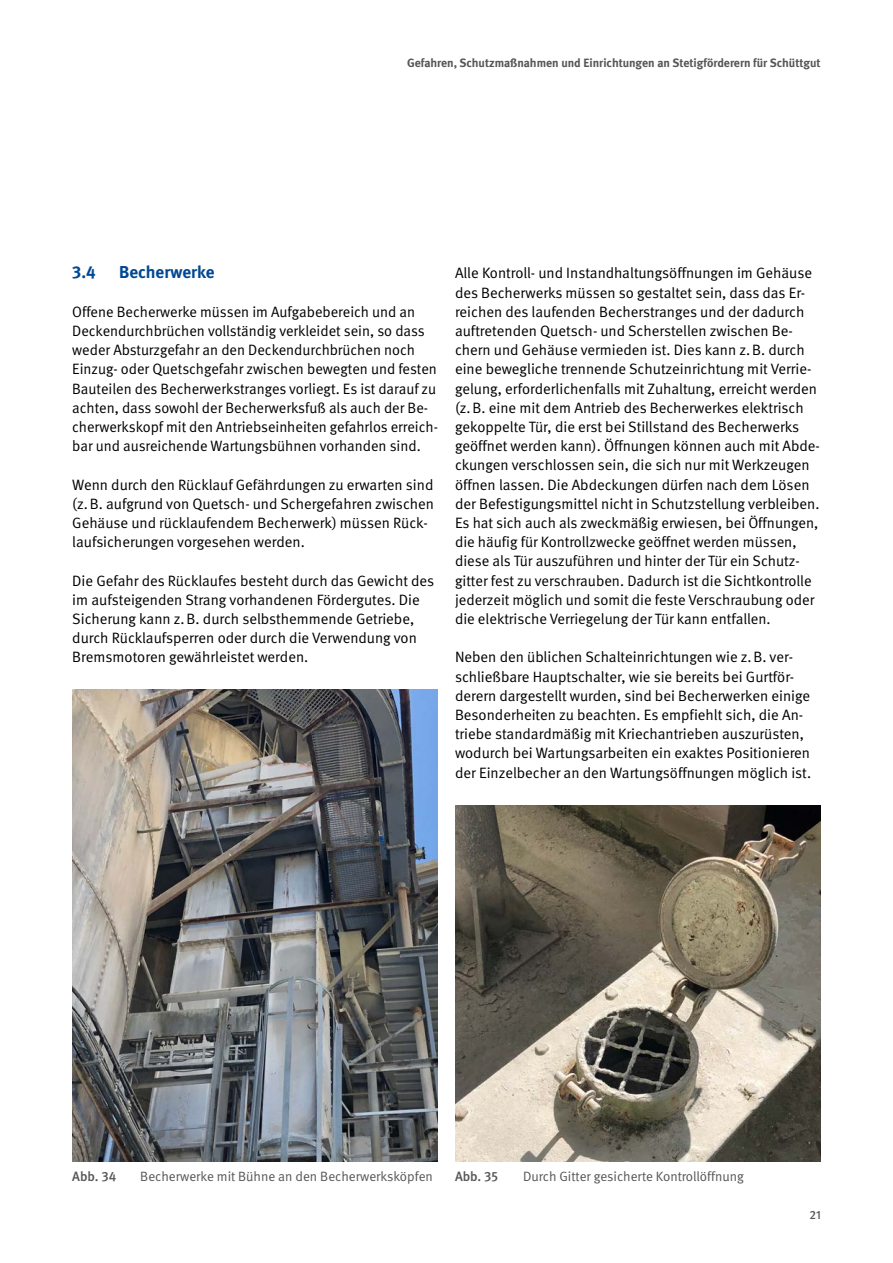
<style>
.page{position:relative;width:893px;height:1263px;background:#fff}
.page>*{position:absolute;margin:0;border:0;box-sizing:border-box;transform-origin:0 0}
.Überschriften_H2{font:700 17.25px "DGUV Meta";color:#004893}
.Fließtext_FT_Abstand_vor{font:15px/19.2px "DGUV Meta";color:#000}
.t1{font:13.5px "DGUV Meta";color:#565655}
.t2{font:500 13.5px "DGUV Meta";letter-spacing:-.005em;color:#565655}
.t3{font:700 12px "DGUV Meta";color:#565655}
.t4{font:500 12px "DGUV Meta";color:#565655}
</style>
<div class="page">
<img style="left:72px;top:690px;width:366px;height:472px">
<img style="left:455px;top:805px;width:366px;height:357px">
<p class="t3" style="left:407px;top:56px;width:415px">Gefahren, Schutzmaßnahmen und Einrichtungen an Stetigförderern für Schüttgut</p>
<h2 class="Überschriften_H2" style="left:72px;top:262px;width:25px">3.4</h2>
<h2 class="Überschriften_H2" style="left:119px;top:262px;width:97px">Becherwerke</h2>
<p class="Fließtext_FT_Abstand_vor" style="left:72px;top:302px;width:367px">Offene Becherwerke müssen im Aufgabebereich und an Deckendurchbrüchen vollständig verkleidet sein, so dass weder Absturzgefahr an den Deckendurchbrüchen noch Einzug- oder Quetschgefahr zwischen bewegten und festen Bauteilen des Becherwerkstranges vorliegt. Es ist darauf zu achten, dass sowohl der Becherwerksfuß als auch der Be&shy;cherwerkskopf mit den Antriebseinheiten gefahrlos erreich&shy;bar und ausreichende Wartungsbühnen vorhanden sind.</p>
<p class="Fließtext_FT_Abstand_vor" style="left:72px;top:475px;width:363px">Wenn durch den Rücklauf Gefährdungen zu erwarten sind (z.B. aufgrund von Quetsch- und Schergefahren zwischen Gehäuse und rücklaufendem Becherwerk) müssen Rück&shy;laufsicherungen vorgesehen werden.</p>
<p class="Fließtext_FT_Abstand_vor" style="left:72px;top:571px;width:363px">Die Gefahr des Rücklaufes besteht durch das Gewicht des im aufsteigenden Strang vorhandenen Fördergutes. Die Sicherung kann z.B. durch selbsthemmende Getriebe, durch Rücklaufsperren oder durch die Verwendung von Bremsmotoren gewährleistet werden.</p>
<p class="Fließtext_FT_Abstand_vor" style="left:455px;top:264px;width:366px">Alle Kontroll- und Instandhaltungsöffnungen im Gehäuse des Becherwerks müssen so gestaltet sein, dass das Er&shy;reichen des laufenden Becherstranges und der dadurch auftretenden Quetsch- und Scherstellen zwischen Be&shy;chern und Gehäuse vermieden ist. Dies kann z.B. durch eine bewegliche trennende Schutzeinrichtung mit Verrie&shy;gelung, erforderlichenfalls mit Zuhaltung, erreicht werden (z.B. eine mit dem Antrieb des Becherwerkes elektrisch gekoppelte Tür, die erst bei Stillstand des Becherwerks geöffnet werden kann). Öffnungen können auch mit Abde&shy;ckungen verschlossen sein, die sich nur mit Werkzeugen öffnen lassen. Die Abdeckungen dürfen nach dem Lösen der Befestigungsmittel nicht in Schutzstellung verbleiben.<br>Es hat sich auch als zweckmäßig erwiesen, bei Öffnungen, die häufig für Kontrollzwecke geöffnet werden müssen, diese als Tür auszuführen und hinter der Tür ein Schutz&shy;gitter fest zu verschrauben. Dadurch ist die Sichtkontrolle jederzeit möglich und somit die feste Verschraubung oder die elektrische Verriegelung der Tür kann entfallen.</p>
<p class="Fließtext_FT_Abstand_vor" style="left:455px;top:648px;width:358px">Neben den üblichen Schalteinrichtungen wie z.B. ver&shy;schließbare Hauptschalter, wie sie bereits bei Gurtför&shy;derern dargestellt wurden, sind bei Becherwerken einige Besonderheiten zu beachten. Es empfiehlt sich, die An&shy;triebe standardmäßig mit Kriechantrieben auszurüsten, wodurch bei Wartungsarbeiten ein exaktes Positionieren der Einzelbecher an den Wartungsöffnungen möglich ist.</p>
<p class="t2" style="left:72px;top:1168px;width:45px">Abb. 34</p>
<p class="t1" style="left:140px;top:1168px;width:294px">Becherwerke mit Bühne an den Becherwerksköpfen</p>
<p class="t2" style="left:455px;top:1168px;width:45px">Abb. 35</p>
<p class="t1" style="left:523px;top:1168px;width:222px">Durch Gitter gesicherte Kontrollöffnung</p>
<p class="t4" style="left:809px;top:1208px;width:13px">21</p>
</div>
